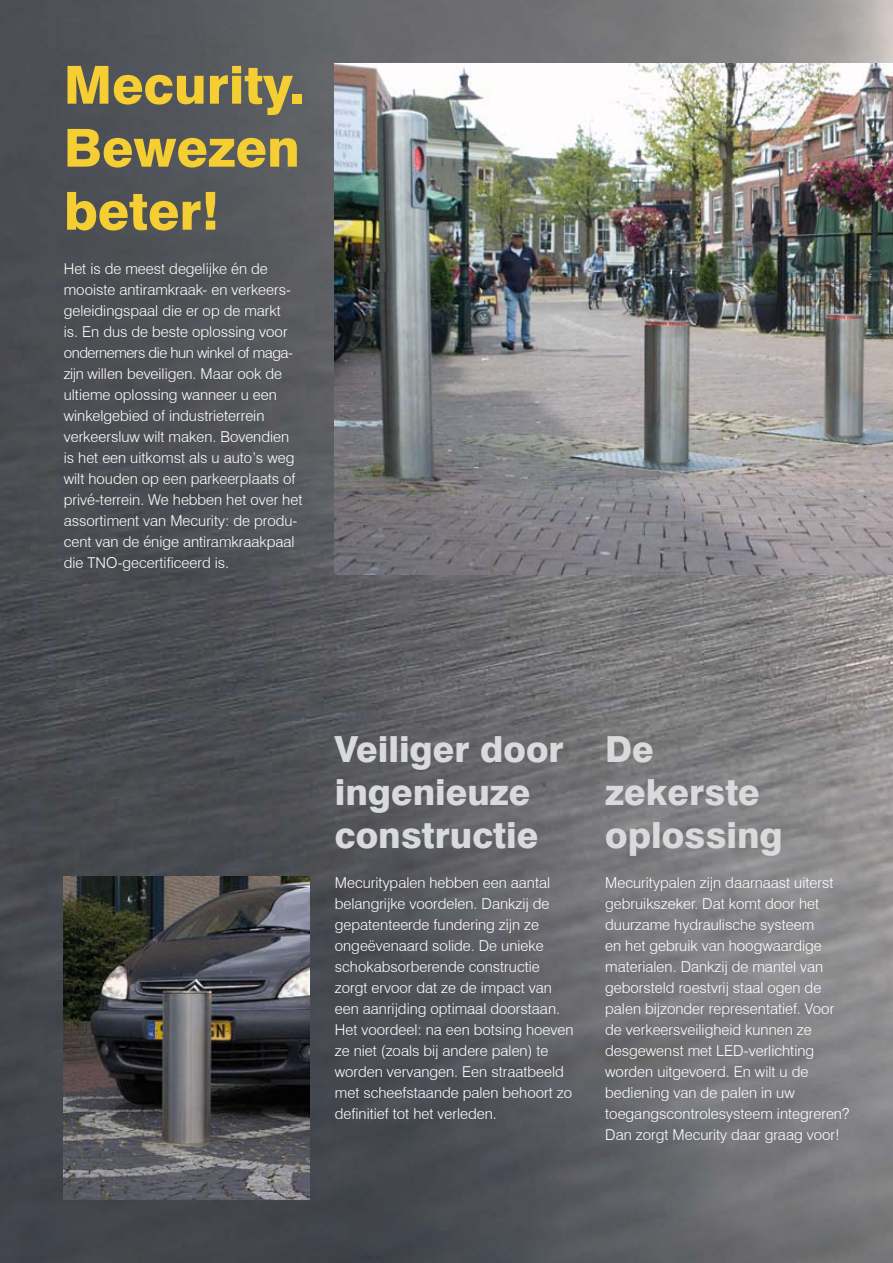
<style>
.page{position:relative;width:893px;height:1263px;background:#fff}
.page>*{position:absolute;margin:0;border:0;box-sizing:border-box;transform-origin:0 0}
.t1{font:800 52.5px/63px "Swiss 721 BT";color:#f4ce32;text-align:justify}
.t2{font:800 36px/43.2px "Swiss 721 BT";color:#d9dadb}
.t3{font:300 15px/21px "Swiss 721 BT";color:#fff}
</style>
<div class="page">
<img style="left:0;top:0;width:893px;height:1263px">
<img style="left:334px;top:64px;width:559px;height:511px">
<img style="left:64px;top:876px;width:245px;height:323px">
<h1 class="t1" style="left:64px;top:53px;width:243px">Mecurity.<br>Bewezen beter!</h1>
<p class="t3" style="left:64px;top:258px;width:240px">Het is de meest degelijke én de mooiste antiramkraak- en verkeers&shy;geleidingspaal die er op de markt<br>is. En dus de beste oplossing voor ondernemers die hun winkel of maga&shy;zijn willen beveiligen. Maar ook de ultieme oplossing wanneer u een winkelgebied of industrieterrein verkeersluw wilt maken. Bovendien is het een uitkomst als u auto’s weg wilt houden op een parkeerplaats of privé-terrein. We hebben het over het assortiment van Mecurity: de produ&shy;cent van de énige antiramkraakpaal die TNO-gecertificeerd is.</p>
<h2 class="t2" style="left:335px;top:727px;width:230px">Veiliger door ingenieuze constructie</h2>
<p class="t3" style="left:335px;top:872px;width:240px">Mecuritypalen hebben een aantal belangrijke voordelen. Dankzij de gepatenteerde fundering zijn ze ongeëvenaard solide. De unieke schokabsorberende constructie zorgt ervoor dat ze de impact van een aanrijding optimaal doorstaan.<br>Het voordeel: na een botsing hoeven ze niet (zoals bij andere palen) te worden vervangen. Een straatbeeld met scheefstaande palen behoort zo definitief tot het verleden.</p>
<h2 class="t2" style="left:605px;top:727px;width:179px">De zekerste oplossing</h2>
<p class="t3" style="left:605px;top:872px;width:246px">Mecuritypalen zijn daarnaast uiterst gebruikszeker. Dat komt door het duurzame hydraulische systeem<br>en het gebruik van hoogwaardige materialen. Dankzij de mantel van geborsteld roestvrij staal ogen de palen bijzonder representatief. Voor de verkeersveiligheid kunnen ze desgewenst met LED-verlichting worden uitgevoerd. En wilt u de bediening van de palen in uw toegangscontrole-systeem integreren?<br>Dan zorgt Mecurity daar graag voor!</p>
</div>
